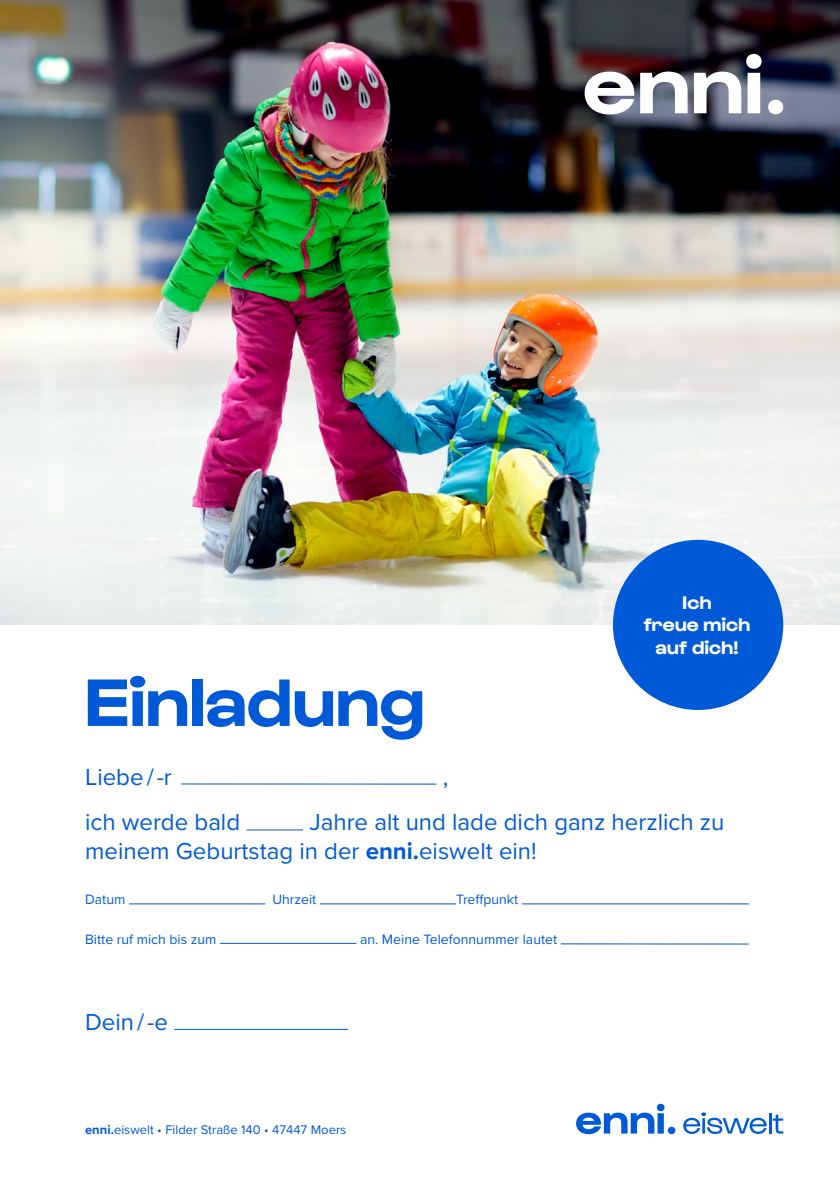
<style>
.page{position:relative;width:840px;height:1191px;background:#fff}
.page>*{position:absolute;margin:0;border:0;box-sizing:border-box;transform-origin:0 0}
.t1{font:700 69.2px "Gustavo";letter-spacing:.01em;color:#005ad7}
.t2{font:24px/28.8px "Proxima Nova";color:#005ad7}
.t3{font:700 18.8px/22.6px "Gustavo";letter-spacing:.015em;color:#fff;text-align:center}
.t4{font:14px "Proxima Nova";color:#005ad7}
.t5{font:13px "Proxima Nova";color:#005ad7}
.s1{font-weight:700}
</style>
<div class="page">
<img style="left:0;top:0;width:839px;height:625px">
<svg style="left:584px;top:54px;width:198px;height:60px"></svg>
<hr style="left:181px;top:783px;width:255px;height:1px;background:#005ad7">
<hr style="left:246px;top:829px;width:57px;height:1px;background:#005ad7">
<hr style="left:129px;top:903px;width:136px;height:1px;background:#005ad7">
<hr style="left:320px;top:903px;width:136px;height:1px;background:#005ad7">
<hr style="left:521px;top:903px;width:227px;height:1px;background:#005ad7">
<hr style="left:220px;top:943px;width:136px;height:1px;background:#005ad7">
<hr style="left:560px;top:943px;width:188px;height:1px;background:#005ad7">
<hr style="left:174px;top:1028px;width:174px;height:1px;background:#005ad7">
<svg style="left:576px;top:1103px;width:99px;height:31px"></svg>
<svg style="left:683px;top:1112px;width:83px;height:22px"></svg>
<hr style="left:768px;top:1112px;width:3px;height:21px;background:#005ad7">
<svg style="left:772px;top:1114px;width:10px;height:19px"></svg>
<div style="left:612px;top:540px;width:170px;height:170px;background:#005ad7;border-radius:50%"></div>
<h1 class="t1" style="left:85px;top:662px;width:341px">Einladung</h1>
<p class="t2" style="left:85px;top:761px;width:88px">Liebe / -r</p>
<p class="t2" style="left:442px;top:761px;width:7px">,</p>
<p class="t3" style="left:643px;top:591px;width:108px">Ich<br>freue mich auf dich!</p>
<p class="t2" style="left:85px;top:807px;width:640px;text-indent:224px">Jahre alt und lade dich ganz herzlich zu meinem Geburtstag in der <span class="s1">enni.</span>eiswelt ein!</p>
<p class="t4" style="left:85px;top:889px;width:42px">Datum</p>
<p class="t4" style="left:272px;top:889px;width:45px">Uhrzeit</p>
<p class="t4" style="left:456px;top:889px;width:63px">Treffpunkt</p>
<p class="t4" style="left:85px;top:928px;width:133px">Bitte ruf mich bis zum</p>
<p class="t4" style="left:360px;top:928px;width:198px">an. Meine Telefonnummer lautet</p>
<p class="t2" style="left:85px;top:807px;width:156px">ich werde bald</p>
<p class="t2" style="left:85px;top:1006px;width:84px">Dein / -e</p>
<p class="t5" style="left:85px;top:1120px;width:262px"><span class="s1">enni.</span>eiswelt • Filder Straße 140 • 47447 Moers</p>
</div>
